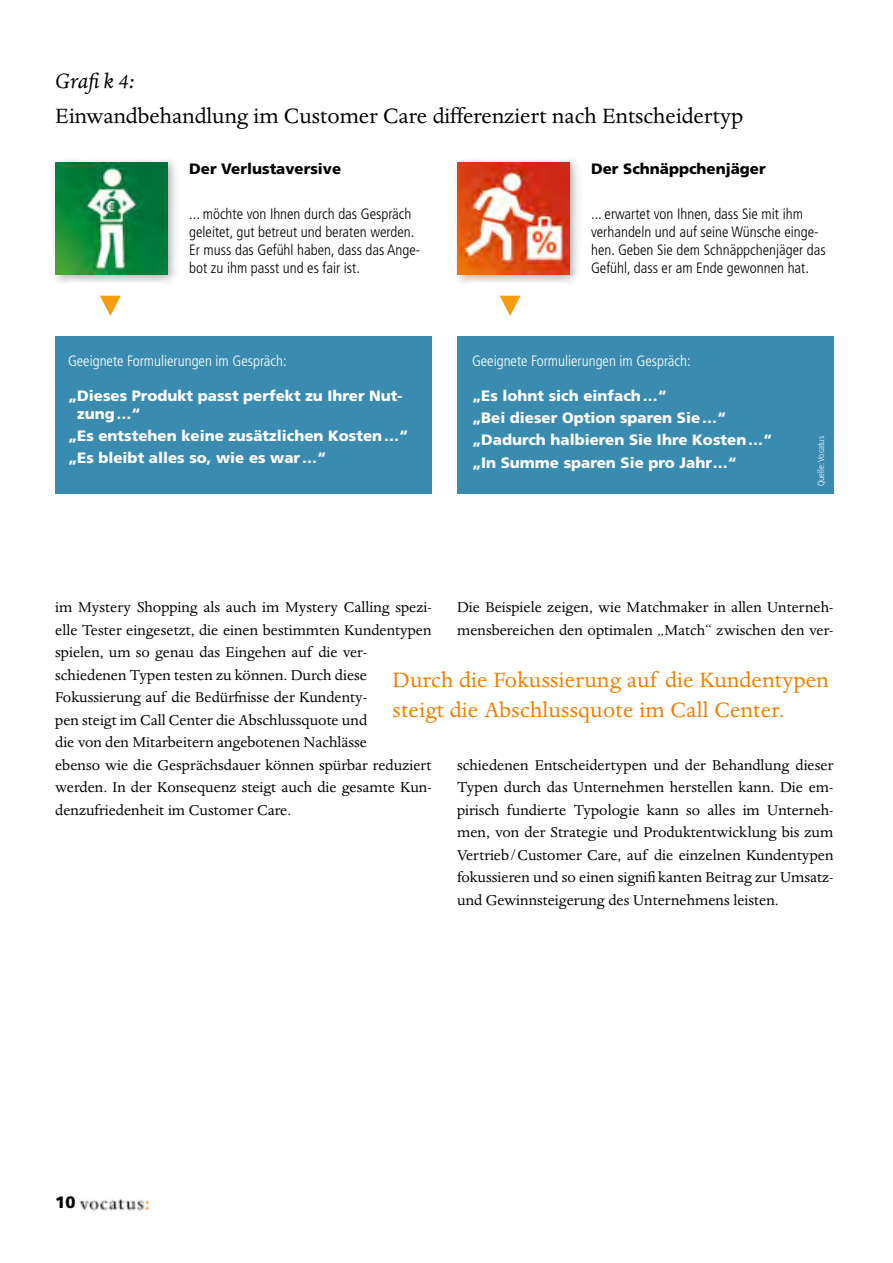
<style>
.page{position:relative;width:893px;height:1263px;background:#fff}
.page>*{position:absolute;margin:0;border:0;box-sizing:border-box;transform-origin:0 0}
.t1{font:24px/30px "Dante MT Std";letter-spacing:.01em;color:#ef7d00}
.t2{font:24px "Dante MT Std";color:#000}
.t3{font:italic 24px "Dante MT Std";color:#000}
.t4{font:16.5px/22.5px "Dante MT Std";color:#000}
.t5{font:900 16.5px "Frutiger LT Std";color:#000}
.t6{font:300 condensed 15px/18px "Frutiger LT Std";color:#000}
.t7{font:900 15px/22.2px "Frutiger LT Std";color:#fff}
.t8{font:300 condensed 15px "Frutiger LT Std";color:#fff}
.t9{font:900 15px "Frutiger LT Std";color:#000}
.t10{font:300 condensed 9px "Frutiger LT Std";color:#fff}
</style>
<div class="page">
<img style="left:79px;top:1198px;width:70px;height:13px">
<div style="left:55px;top:336px;width:377px;height:157px;background:#398cb0"></div>
<div style="left:457px;top:336px;width:376px;height:157px;background:#398cb0"></div>
<div style="left:50px;top:157px;width:129px;height:129px;background:#000;opacity:.3"></div>
<img style="left:55px;top:162px;width:113px;height:113px">
<div style="left:452px;top:157px;width:129px;height:129px;background:#000;opacity:.3"></div>
<img style="left:457px;top:162px;width:113px;height:113px">
<svg style="left:100px;top:296px;width:21px;height:20px"></svg>
<svg style="left:500px;top:296px;width:20px;height:20px"></svg>
<h1 class="t3" style="left:55px;top:68px;width:81px">Grafik 4:</h1>
<h1 class="t2" style="left:55px;top:101px;width:689px">Einwandbehandlung im Customer Care differenziert nach Entscheidertyp</h1>
<p class="t9" style="left:189px;top:159px;width:154px">Der Verlustaversive</p>
<p class="t6" style="left:189px;top:205px;width:233px">... möchte von Ihnen durch das Gespräch geleitet, gut betreut und beraten werden.<br>Er muss das Gefühl haben, dass das Ange&shy;bot zu ihm passt und es fair ist.</p>
<p class="t9" style="left:591px;top:159px;width:176px">Der Schnäppchenjäger</p>
<p class="t6" style="left:591px;top:205px;width:236px">... erwartet von Ihnen, dass Sie mit ihm verhandeln und auf seine Wünsche einge&shy;hen. Geben Sie dem Schnäppchenjäger das Gefühl, dass er am Ende gewonnen hat.</p>
<p class="t8" style="left:68px;top:353px;width:220px">Geeignete Formulierungen im Gespräch:</p>
<p class="t8" style="left:472px;top:353px;width:220px">Geeignete Formulierungen im Gespräch:</p>
<p class="t7" style="left:77px;top:387px;width:327px;line-height:18px;text-indent:-9px">„Dieses Produkt passt perfekt zu Ihrer Nut&shy;zung…“</p>
<p class="t7" style="left:68px;top:425px;width:342px">„Es entstehen keine zusätzlichen Kosten…“ „Es bleibt alles so, wie es war…“</p>
<p class="t7" style="left:472px;top:384px;width:302px">„Es lohnt sich einfach…“<br>„Bei dieser Option sparen Sie…“ „Dadurch halbieren Sie Ihre Kosten…“ „In Summe sparen Sie pro Jahr…“</p>
<p class="t10" style="left:816px;top:486px;width:52px;rotate:-90deg">Quelle: Vocatus</p>
<p class="t4" style="left:55px;top:596px;width:378px">im Mystery Shopping als auch im Mystery Calling spezi&shy;elle Tester eingesetzt, die einen bestimmten Kundentypen spielen, um so genau das Eingehen auf die ver&shy;schiedenen Typen testen zu können. Durch diese Fokussierung auf die Bedürfnisse der Kundenty-<br>pen steigt im Call Center die Abschlussquote und<br>die von den Mitarbeitern angebotenen Nachlässe<br>ebenso wie die Gesprächsdauer können spürbar reduziert werden. In der Konsequenz steigt auch die gesamte Kun&shy;denzufriedenheit im Customer Care.</p>
<p class="t4" style="left:457px;top:596px;width:378px">Die Beispiele zeigen, wie Matchmaker in allen Unterneh&shy;mensbereichen den optimalen „Match“ zwischen den ver-</p>
<h1 class="t1" style="left:393px;top:665px;width:438px">Durch die Fokussierung auf die Kundentypen steigt die Abschlussquote im Call Center.</h1>
<p class="t4" style="left:457px;top:754px;width:378px;text-align:justify">schiedenen Entscheidertypen und der Behandlung dieser Typen durch das Unternehmen herstellen kann. Die em&shy;pirisch fundierte Typologie kann so alles im Unterneh&shy;men, von der Strategie und Produktentwicklung bis zum Vertrieb/Customer Care, auf die einzelnen Kundentypen fokussieren und so einen signifi kanten Beitrag zur Umsatz&shy;und Gewinnsteigerung des Unternehmens leisten.</p>
<p class="t5" style="left:55px;top:1192px;width:22px">10</p>
</div>
